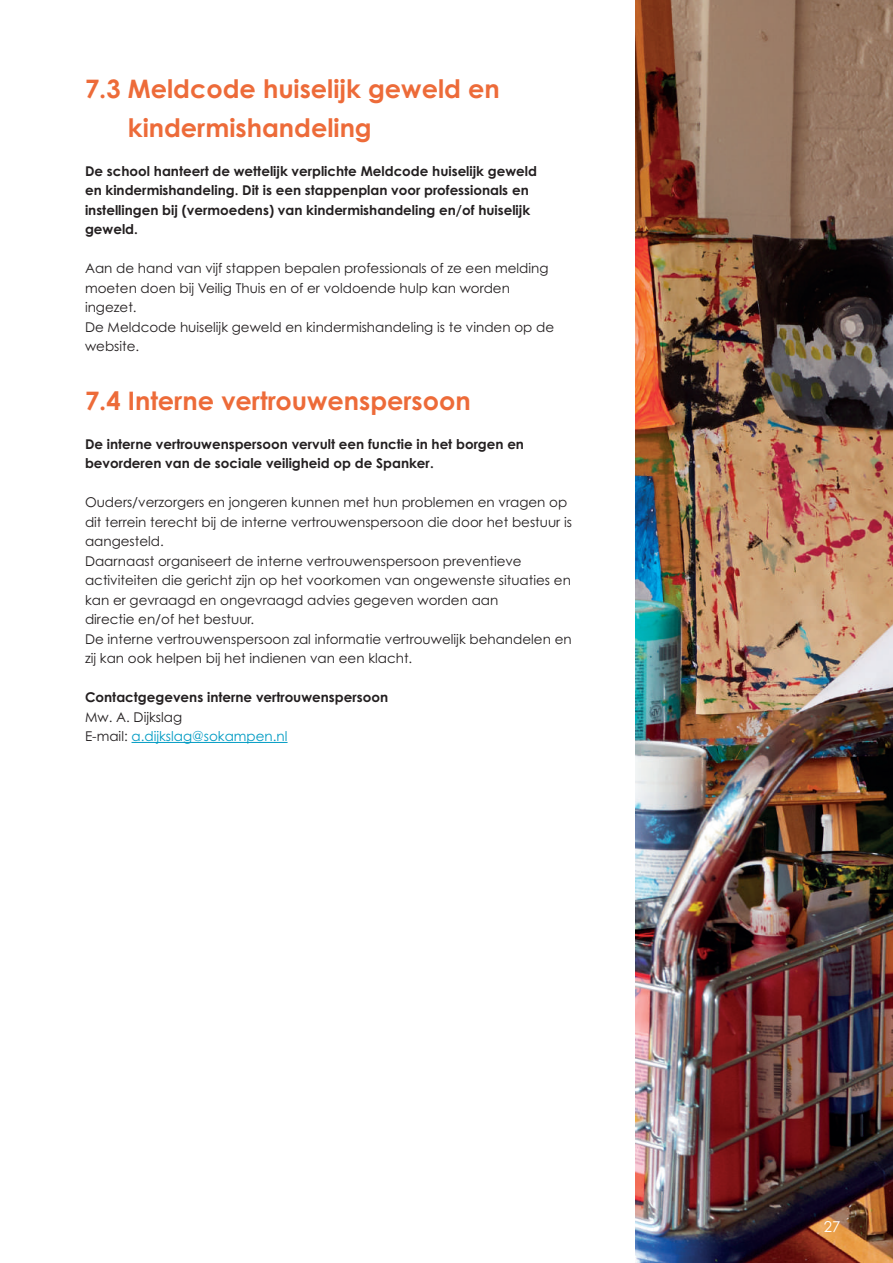
<style>
.page{position:relative;width:893px;height:1263px;background:#fff}
.page>*{position:absolute;margin:0;border:0;box-sizing:border-box;transform-origin:0 0}
.t1{font:700 25.5px/39px "Century Gothic Pro";color:#ed6b39}
.t2{font:15px "Century Gothic Pro";color:#fff}
.t3{font:13.5px/19.5px "Century Gothic Pro";color:#231f20}
.t4{font:700 13.5px/19.5px "Century Gothic Pro";color:#231f20}
.t5{font:13.5px/19.5px "Century Gothic Pro";color:#009bc3}
.s1{color:#231f20}
</style>
<div class="page">
<hr style="left:132px;top:742px;width:156px;height:1px;background:#009bc3">
<img style="left:636px;top:0;width:257px;height:1263px">
<h1 class="t1" style="left:128px;top:68px;width:373px;text-indent:-43px">7.3 Meldcode huiselijk geweld en kindermishandeling</h1>
<p class="t4" style="left:85px;top:161px;width:453px">De school hanteert de wettelijk verplichte Meldcode huiselijk geweld en kindermishandeling. Dit is een stappenplan voor professionals en instellingen bij (vermoedens) van kindermishandeling en/of huiselijk geweld.</p>
<p class="t3" style="left:85px;top:258px;width:471px">Aan de hand van vijf stappen bepalen professionals of ze een melding moeten doen bij Veilig Thuis en of er voldoende hulp kan worden ingezet.<br>De Meldcode huiselijk geweld en kindermishandeling is te vinden op de website.</p>
<h1 class="t1" style="left:85px;top:380px;width:387px">7.4 Interne vertrouwenspersoon</h1>
<p class="t4" style="left:85px;top:434px;width:441px">De interne vertrouwenspersoon vervult een functie in het borgen en bevorderen van de sociale veiligheid op de Spanker.</p>
<p class="t3" style="left:85px;top:492px;width:488px">Ouders/verzorgers en jongeren kunnen met hun problemen en vragen op dit terrein terecht bij de interne vertrouwenspersoon die door het bestuur is aangesteld.<br>Daarnaast organiseert de interne vertrouwenspersoon preventieve activiteiten die gericht zijn op het voorkomen van ongewenste situaties en kan er gevraagd en ongevraagd advies gegeven worden aan<br>directie en/of het bestuur.<br>De interne vertrouwenspersoon zal informatie vertrouwelijk behandelen en zij kan ook helpen bij het indienen van een klacht.</p>
<p class="t4" style="left:85px;top:687px;width:305px">Contactgegevens interne vertrouwenspersoon</p>
<p class="t5" style="left:85px;top:707px;width:204px"><span class="s1">Mw. A. Dijkslag<br>E-mail:</span> a.dijkslag@sokampen.nl</p>
<p class="t2" style="left:824px;top:1217px;width:18px">27</p>
</div>
